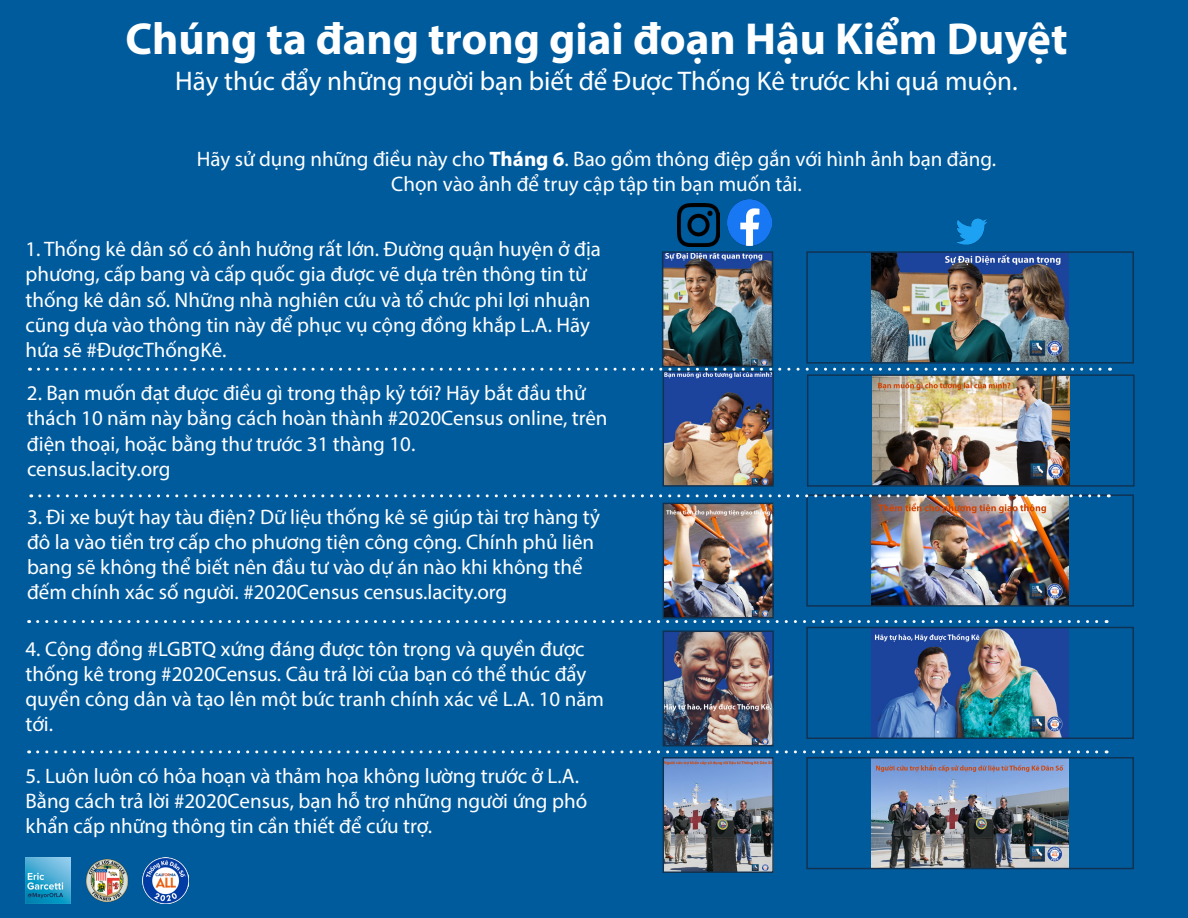
<style>
.page{position:relative;width:1188px;height:918px;background:#005b9d}
.page>*{position:absolute;margin:0;border:0;box-sizing:border-box;transform-origin:0 0}
.t1{font:700 45px "Myriad Pro";color:#fff}
.t2{font:27px "Myriad Pro";color:#fff}
.t3{font:21px/25.2px "Myriad Pro";color:#fff}
.s1{font-weight:700}
</style>
<div class="page">
<img style="left:666px;top:374px;width:105px;height:110px">
<div style="left:663px;top:371px;width:111px;height:116px;border:2px solid #103353"></div>
<img style="left:666px;top:506px;width:105px;height:110px">
<div style="left:663px;top:503px;width:111px;height:116px;border:2px solid #103353"></div>
<img style="left:666px;top:634px;width:105px;height:109px">
<div style="left:663px;top:631px;width:111px;height:115px;border:2px solid #103353"></div>
<img style="left:872px;top:377px;width:197px;height:107px">
<div style="left:807px;top:374px;width:328px;height:113px;border:2px solid #103353"></div>
<img style="left:872px;top:497px;width:197px;height:107px">
<div style="left:806px;top:494px;width:328px;height:113px;border:2px solid #103353"></div>
<img style="left:872px;top:630px;width:197px;height:106px">
<div style="left:806px;top:627px;width:328px;height:112px;border:2px solid #103353"></div>
<svg style="left:39px;top:368px;width:1072px;height:3px"></svg>
<svg style="left:40px;top:494px;width:1069px;height:3px"></svg>
<svg style="left:38px;top:620px;width:1069px;height:3px"></svg>
<img style="left:666px;top:760px;width:105px;height:110px">
<div style="left:663px;top:757px;width:111px;height:116px;border:2px solid #103353"></div>
<svg style="left:38px;top:750px;width:1069px;height:3px"></svg>
<img style="left:872px;top:760px;width:197px;height:106px">
<div style="left:806px;top:757px;width:328px;height:112px;border:2px solid #103353"></div>
<img style="left:677px;top:204px;width:42px;height:42px">
<img style="left:727px;top:199px;width:45px;height:46px">
<img style="left:957px;top:218px;width:30px;height:27px">
<img style="left:665px;top:254px;width:105px;height:110px">
<div style="left:662px;top:251px;width:111px;height:116px;border:2px solid #103353"></div>
<img style="left:872px;top:254px;width:197px;height:107px">
<div style="left:806px;top:251px;width:328px;height:113px;border:2px solid #103353"></div>
<img style="left:26px;top:858px;width:45px;height:45px">
<img style="left:85px;top:858px;width:44px;height:45px">
<img style="left:143px;top:858px;width:45px;height:45px">
<p class="t1" style="left:125px;top:10px;width:944px">Chúng ta đang trong giai đoạn Hậu Kiểm Duyệt</p>
<p class="t2" style="left:175px;top:64px;width:844px">Hãy thúc đẩy những người bạn biết để Được Thống Kê trước khi quá muộn.</p>
<p class="t3" style="left:197px;top:146px;width:801px;text-align:center">Hãy sử dụng những điều này cho <span class="s1">Tháng 6</span>. Bao gồm thông điệp gắn với hình ảnh bạn đăng.<br>Chọn vào ảnh để truy cập tập tin bạn muốn tải.</p>
<p class="t3" style="left:26px;top:236px;width:577px">1. Thống kê dân số có ảnh hưởng rất lớn. Đường quận huyện ở địa phương, cấp bang và cấp quốc gia được vẽ dựa trên thông tin từ thống kê dân số. Những nhà nghiên cứu và tổ chức phi lợi nhuận cũng dựa vào thông tin này để phục vụ cộng đồng khắp L.A. Hãy hứa sẽ #ĐượcThốngKê.</p>
<p class="t3" style="left:27px;top:380px;width:582px">2. Bạn muốn đạt được điều gì trong thập kỷ tới? Hãy bắt đầu thử thách 10 năm này bằng cách hoàn thành #2020Census online, trên điện thoại, hoặc bằng thư trước 31 thàng 10.<br>census.lacity.org</p>
<p class="t3" style="left:27px;top:504px;width:575px">3. Đi xe buýt hay tàu điện? Dữ liệu thống kê sẽ giúp tài trợ hàng tỷ đô la vào tiền trợ cấp cho phương tiện công cộng. Chính phủ liên bang sẽ không thể biết nên đầu tư vào dự án nào khi không thể đếm chính xác số người. #2020Census census.lacity.org</p>
<p class="t3" style="left:26px;top:636px;width:580px">4. Cộng đồng #LGBTQ xứng đáng được tôn trọng và quyền được thống kê trong #2020Census. Câu trả lời của bạn có thể thúc đẩy quyền công dân và tạo lên một bức tranh chính xác về L.A. 10 năm tới.</p>
<p class="t3" style="left:26px;top:763px;width:563px">5. Luôn luôn có hỏa hoạn và thảm họa không lường trước ở L.A.<br>Bằng cách trả lời #2020Census, bạn hỗ trợ những người ứng phó khẩn cấp những thông tin cần thiết để cứu trợ.</p>
</div>
